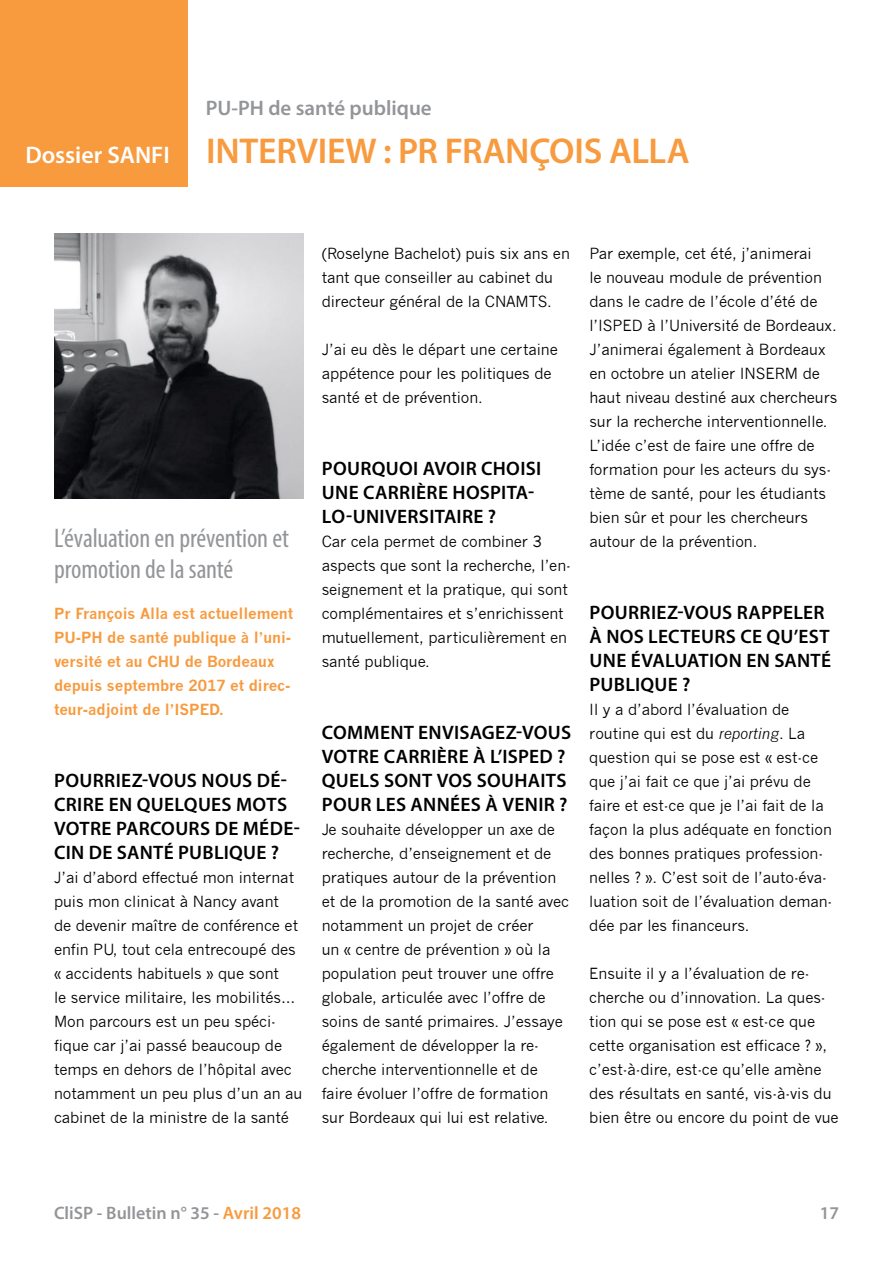
<style>
.page{position:relative;width:893px;height:1263px;background:#fff}
.page>*{position:absolute;margin:0;border:0;box-sizing:border-box;transform-origin:0 0}
.t1{font:600 36px "Myriad Pro";letter-spacing:-.01em;color:#f89a3e}
.t2{font:condensed 27px/31.8px "Myriad Pro";letter-spacing:-.005em;color:#939598}
.t3{font:600 24px "Myriad Pro";color:#fff}
.t4{font:600 21px "Myriad Pro";color:#939598}
.t5{font:600 19.5px/24px "Myriad Pro";letter-spacing:.015em;color:#000}
.t6{font:600 18px "Myriad Pro";color:#939598}
.t7{font:15px/24px "News Gothic";letter-spacing:-.005em;color:#000}
.t8{font:700 15px/24px "News Gothic";letter-spacing:-.005em;color:#f89a3e}
.s1{font-style:italic}
.s2{color:#f89a3e}
</style>
<div class="page">
<div style="left:0;top:0;width:188px;height:187px;background:#f89a3e"></div>
<img style="left:54px;top:234px;width:250px;height:265px">
<h3 class="t3" style="left:25px;top:139px;width:146px">Dossier SANFI</h3>
<h3 class="t4" style="left:206px;top:94px;width:227px">PU-PH de santé publique</h3>
<h1 class="t1" style="left:206px;top:128px;width:485px">INTERVIEW : PR FRANÇOIS ALLA</h1>
<h2 class="t2" style="left:54px;top:521px;width:237px">L’évaluation en prévention et promotion de la santé</h2>
<p class="t8" style="left:54px;top:601px;width:241px">Pr François Alla est actuellement<br>PU-PH de santé publique à l’uni&shy;versité et au CHU de Bordeaux depuis septembre 2017 et direc&shy;teur-adjoint de l’ISPED.</p>
<h3 class="t5" style="left:54px;top:767px;width:247px">POURRIEZ-VOUS NOUS DÉ-<br>CRIRE EN QUELQUES MOTS<br>VOTRE PARCOURS DE MÉDE-<br>CIN DE SANTÉ PUBLIQUE ?</h3>
<p class="t7" style="left:54px;top:865px;width:250px">J’ai d’abord effectué mon internat puis mon clinicat à Nancy avant<br>de devenir maître de conférence et enfin PU, tout cela entrecoupé des « accidents habituels » que sont<br>le service militaire, les mobilités…<br>Mon parcours est un peu spéci&shy;fique car j’ai passé beaucoup de temps en dehors de l’hôpital avec notamment un peu plus d’un an au cabinet de la ministre de la santé</p>
<p class="t7" style="left:322px;top:241px;width:250px">(Roselyne Bachelot) puis six ans en tant que conseiller au cabinet du directeur général de la CNAMTS.</p>
<p class="t7" style="left:322px;top:337px;width:238px">J’ai eu dès le départ une certaine appétence pour les politiques de santé et de prévention.</p>
<h3 class="t5" style="left:322px;top:455px;width:221px">POURQUOI AVOIR CHOISI<br>UNE CARRIÈRE HOSPITA-<br>LO-UNIVERSITAIRE ?</h3>
<p class="t7" style="left:322px;top:529px;width:251px">Car cela permet de combiner 3 aspects que sont la recherche, l’en&shy;seignement et la pratique, qui sont complémentaires et s’enrichissent mutuellement, particulièrement en santé publique.</p>
<h3 class="t5" style="left:322px;top:719px;width:251px">COMMENT ENVISAGEZ-VOUS<br>VOTRE CARRIÈRE À L’ISPED ?<br>QUELS SONT VOS SOUHAITS<br>POUR LES ANNÉES À VENIR ?</h3>
<p class="t7" style="left:322px;top:817px;width:249px">Je souhaite développer un axe de recherche, d’enseignement et de pratiques autour de la prévention et de la promotion de la santé avec notamment un projet de créer<br>un « centre de prévention » où la population peut trouver une offre globale, articulée avec l’offre de soins de santé primaires. J’essaye également de développer la re&shy;cherche interventionnelle et de faire évoluer l’offre de formation sur Bordeaux qui lui est relative.</p>
<p class="t7" style="left:589px;top:241px;width:250px">Par exemple, cet été, j’animerai<br>le nouveau module de prévention dans le cadre de l’école d’été de l’ISPED à l’Université de Bordeaux.<br>J’animerai également à Bordeaux en octobre un atelier INSERM de haut niveau destiné aux chercheurs sur la recherche interventionnelle.<br>L’idée c’est de faire une offre de formation pour les acteurs du sys&shy;tème de santé, pour les étudiants bien sûr et pour les chercheurs autour de la prévention.</p>
<h3 class="t5" style="left:589px;top:599px;width:243px">POURRIEZ-VOUS RAPPELER<br>À NOS LECTEURS CE QU’EST<br>UNE ÉVALUATION EN SANTÉ<br>PUBLIQUE ?</h3>
<p class="t7" style="left:589px;top:697px;width:245px">Il y a d’abord l’évaluation de routine qui est du <span class="s1">reporting</span>. La question qui se pose est « est-ce que j’ai fait ce que j’ai prévu de faire et est-ce que je l’ai fait de la façon la plus adéquate en fonction des bonnes pratiques profession&shy;nelles ? ». C’est soit de l’auto-éva&shy;luation soit de l’évaluation deman&shy;dée par les financeurs.</p>
<p class="t7" style="left:589px;top:961px;width:251px">Ensuite il y a l’évaluation de re&shy;cherche ou d’innovation. La ques&shy;tion qui se pose est « est-ce que cette organisation est efficace ? », c’est-à-dire, est-ce qu’elle amène des résultats en santé, vis-à-vis du bien être ou encore du point de vue</p>
<p class="t6" style="left:54px;top:1201px;width:248px">CliSP - Bulletin n° 35 - <span class="s2">Avril 2018</span></p>
<p class="t6" style="left:820px;top:1201px;width:21px">17</p>
</div>
